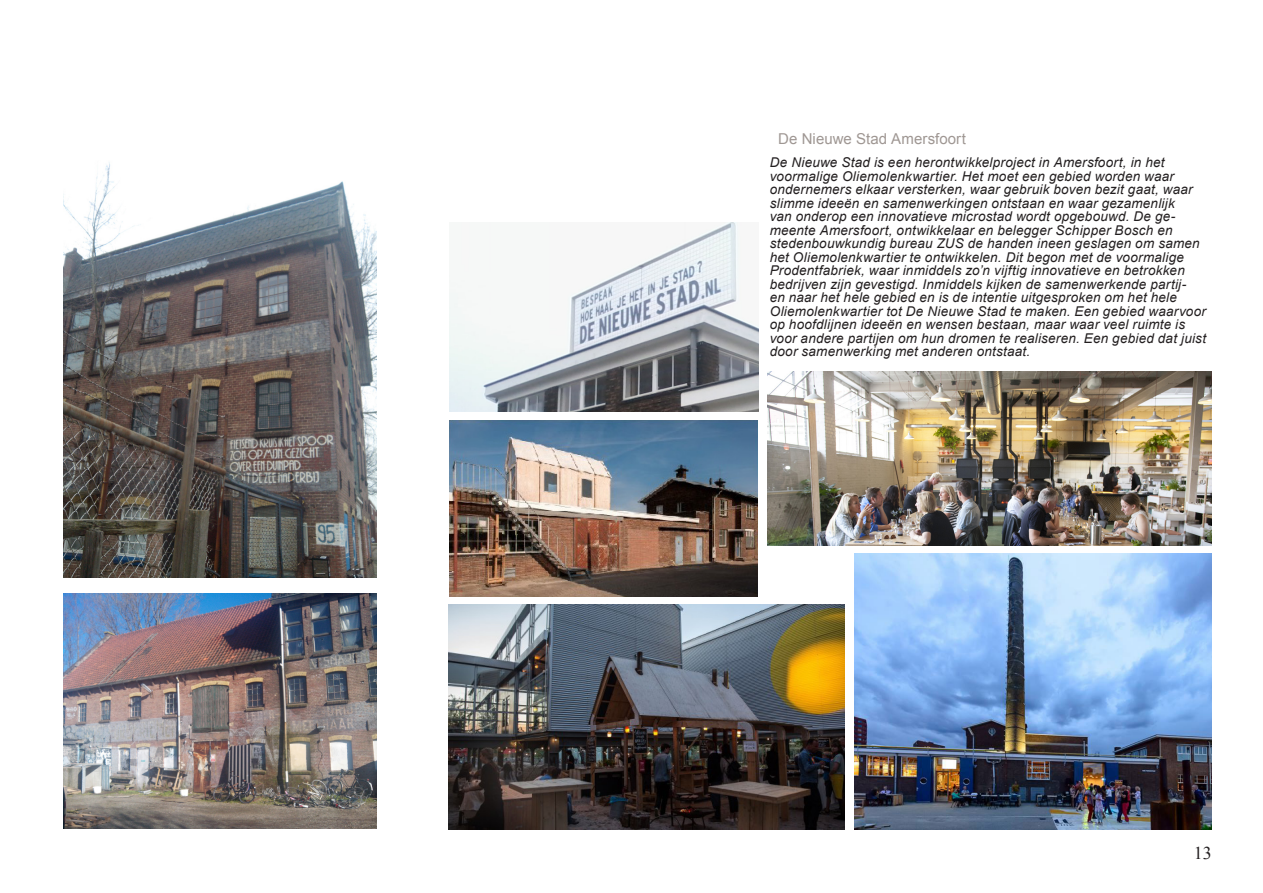
<style>
.page{position:relative;width:1263px;height:893px;background:#fff}
.page>*{position:absolute;margin:0;border:0;box-sizing:border-box;transform-origin:0 0}
.t1{font:18px "Times New Roman";color:#231f20}
.tussenkopje{font:15px "Arial";letter-spacing:.005em;color:#9f9793}
.bijschrift_zwart{font:italic 13.5px/13.5px "Arial";letter-spacing:.015em;color:#231f20}
</style>
<div class="page">
<img style="left:64px;top:594px;width:313px;height:234px">
<img style="left:64px;top:162px;width:313px;height:416px">
<img style="left:449px;top:222px;width:309px;height:189px">
<img style="left:449px;top:421px;width:309px;height:176px">
<img style="left:448px;top:605px;width:397px;height:224px">
<img style="left:854px;top:553px;width:358px;height:276px">
<img style="left:768px;top:371px;width:444px;height:174px">
<p class="tussenkopje" style="left:778px;top:129px;width:189px">De Nieuwe Stad Amersfoort</p>
<p class="bijschrift_zwart" style="left:770px;top:156px;width:438px">De Nieuwe Stad is een herontwikkelproject in Amersfoort, in het voormalige Oliemolenkwartier. Het moet een gebied worden waar ondernemers elkaar versterken, waar gebruik boven bezit gaat, waar slimme ideeën en samenwerkingen ontstaan en waar gezamenlijk<br>van onderop een innovatieve microstad wordt opgebouwd. De ge&shy;meente Amersfoort, ontwikkelaar en belegger Schipper Bosch en stedenbouwkundig bureau ZUS de handen ineen geslagen om samen het Oliemolenkwartier te ontwikkelen. Dit begon met de voormalige Prodentfabriek, waar inmiddels zo’n vijftig innovatieve en betrokken bedrijven zijn gevestigd. Inmiddels kijken de samenwerkende partij-<br>en naar het hele gebied en is de intentie uitgesproken om het hele Oliemolenkwartier tot De Nieuwe Stad te maken. Een gebied waarvoor op hoofdlijnen ideeën en wensen bestaan, maar waar veel ruimte is voor andere partijen om hun dromen te realiseren. Een gebied dat juist door samenwerking met anderen ontstaat.</p>
<h1 class="t1" style="left:1194px;top:840px;width:19px">13</h1>
</div>
